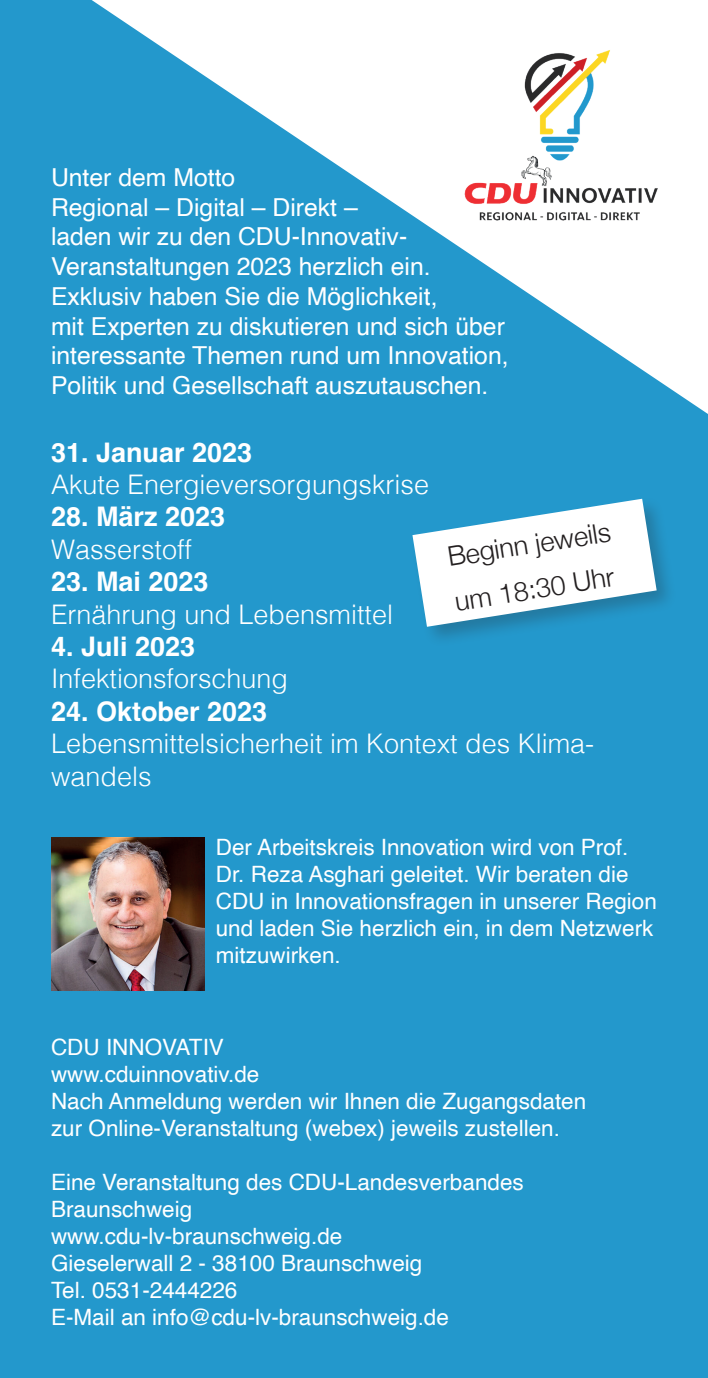
<style>
.page{position:relative;width:708px;height:1378px;background:#2398cc}
.page>*{position:absolute;margin:0;border:0;box-sizing:border-box;transform-origin:0 0}
.t1{font:300 27px/32.4px "Helvetica";color:#fff}
.t2{font:700 27px "Helvetica";color:#fff}
.t3{font:300 27px/45px "Helvetica Neue";color:#231f20}
.t4{font:24.75px/29.7px "Helvetica";color:#fff}
.t5{font:22.5px/27px "Helvetica";color:#fff}
</style>
<div class="page">
<svg style="left:92px;top:0;width:616px;height:414px"></svg>
<img style="left:443px;top:18px;width:235px;height:234px">
<img style="left:51px;top:838px;width:153px;height:153px">
<div style="left:409px;top:496px;width:269px;height:151px;background:#231f20;opacity:.25"></div>
<svg style="left:412px;top:499px;width:245px;height:128px"></svg>
<p class="t4" style="left:51px;top:163px;width:459px">Unter dem Motto<br>Regional – Digital – Direkt –<br>laden wir zu den CDU-Innovativ-Veranstaltungen 2023 herzlich ein.<br>Exklusiv haben Sie die Möglichkeit,<br>mit Experten zu diskutieren und sich über interessante Themen rund um Innovation, Politik und Gesellschaft auszutauschen.</p>
<p class="t2" style="left:51px;top:435px;width:203px">31. Januar 2023</p>
<p class="t1" style="left:51px;top:466px;width:380px">Akute Energieversorgungskrise</p>
<p class="t2" style="left:51px;top:500px;width:176px">28. März 2023</p>
<p class="t1" style="left:51px;top:531px;width:143px">Wasserstoff</p>
<p class="t2" style="left:51px;top:565px;width:159px">23. Mai 2023</p>
<p class="t1" style="left:51px;top:596px;width:344px">Ernährung und Lebensmittel</p>
<p class="t2" style="left:51px;top:630px;width:146px">4. Juli 2023</p>
<p class="t1" style="left:51px;top:661px;width:239px">Infektionsforschung</p>
<p class="t2" style="left:51px;top:695px;width:218px">24. Oktober 2023</p>
<p class="t1" style="left:51px;top:725px;width:545px">Lebensmittelsicherheit im Kontext des Klima&shy;wandels</p>
<p class="t3" style="left:444px;top:533px;width:166px;rotate:-9deg">Beginn jeweils um 18:30 Uhr</p>
<p class="t5" style="left:216px;top:834px;width:443px">Der Arbeitskreis Innovation wird von Prof.<br>Dr. Reza Asghari geleitet. Wir beraten die CDU in Innovationsfragen in unserer Region und laden Sie herzlich ein, in dem Netzwerk mitzuwirken.</p>
<p class="t5" style="left:51px;top:1034px;width:537px">CDU INNOVATIV<br>www.cduinnovativ.de<br>Nach Anmeldung werden wir Ihnen die Zugangsdaten zur Online-Veranstaltung (webex) jeweils zustellen.</p>
<p class="t5" style="left:51px;top:1169px;width:474px">Eine Veranstaltung des CDU-Landesverbandes<br>Braunschweig<br>www.cdu-lv-braunschweig.de<br>Gieselerwall 2 - 38100 Braunschweig<br>Tel. 0531-2444226<br>E-Mail an info@cdu-lv-braunschweig.de</p>
</div>
